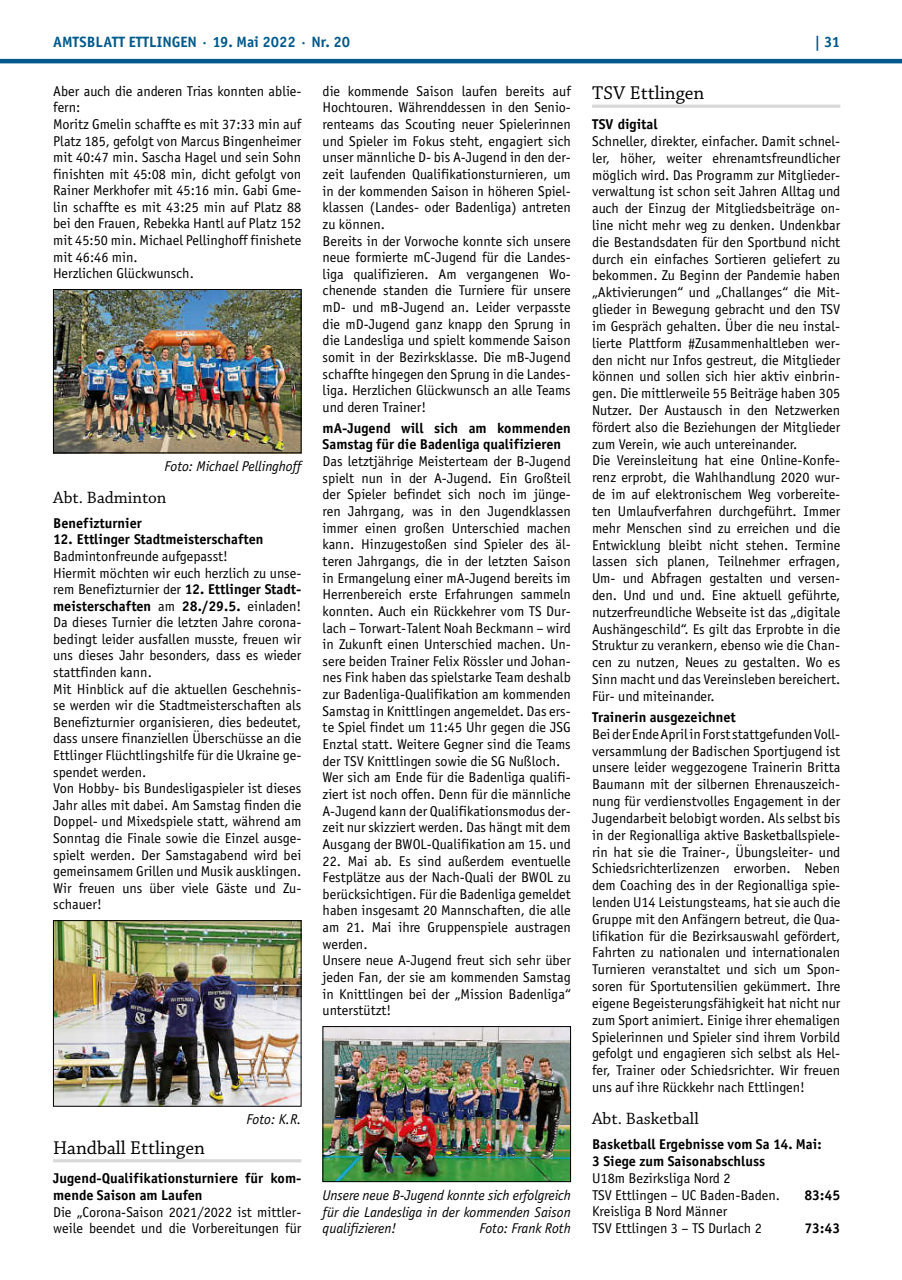
<style>
.page{position:relative;width:902px;height:1280px;background:#fff}
.page>*{position:absolute;margin:0;border:0;box-sizing:border-box;transform-origin:0 0}
.t1{font:19.5px "Chaparral Pro";color:#000}
.t2{font:17.25px "Chaparral Pro";color:#000}
.t3{font:700 15px "Officina Sans";color:#00588b}
.t4{font:14.25px/16.6px "Officina Sans";color:#000}
.t5{font:700 14.25px/16.6px "Officina Sans";color:#000}
.t6{font:italic 14.25px/16.6px "Officina Sans";color:#000;text-align:justify}
.s1{font-weight:700}
</style>
<div class="page">
<hr style="left:0;top:59px;width:901px;height:4px;background:#00588b">
<hr style="left:53px;top:1159px;width:248px;height:3px;background:#d8d8d9">
<img style="left:55px;top:291px;width:244px;height:160px">
<div style="left:53px;top:289px;width:248px;height:164px;border:1px solid #000"></div>
<img style="left:55px;top:922px;width:244px;height:182px">
<div style="left:53px;top:920px;width:248px;height:186px;border:1px solid #000"></div>
<img style="left:324px;top:1028px;width:244px;height:152px">
<div style="left:322px;top:1026px;width:248px;height:156px;border:1px solid #000"></div>
<hr style="left:592px;top:105px;width:248px;height:3px;background:#d8d8d9">
<p class="t3" style="left:53px;top:32px;width:298px">AMTSBLATT ETTLINGEN · 19. Mai 2022 · Nr. 20</p>
<p class="t3" style="left:814px;top:32px;width:27px">| 31</p>
<p class="t4" style="left:53px;top:83px;width:250px">Aber auch die anderen Trias konnten ablie&shy;fern:<br>Moritz Gmelin schaffte es mit 37:33 min auf Platz 185, gefolgt von Marcus Bingenheimer mit 40:47 min. Sascha Hagel und sein Sohn finishten mit 45:08 min, dicht gefolgt von Rainer Merkhofer mit 45:16 min. Gabi Gme&shy;lin schaffte es mit 43:25 min auf Platz 88 bei den Frauen, Rebekka Hantl auf Platz 152 mit 45:50 min. Michael Pellinghoff finishete mit 46:46 min.<br>Herzlichen Glückwunsch.</p>
<p class="t4" style="left:322px;top:83px;width:250px">die kommende Saison laufen bereits auf Hochtouren. Währenddessen in den Senio&shy;renteams das Scouting neuer Spielerinnen und Spieler im Fokus steht, engagiert sich unser männliche D- bis A-Jugend in den der&shy;zeit laufenden Qualifikationsturnieren, um in der kommenden Saison in höheren Spiel&shy;klassen (Landes- oder Badenliga) antreten zu können.<br>Bereits in der Vorwoche konnte sich unsere neue formierte mC-Jugend für die Landes&shy;liga qualifizieren. Am vergangenen Wo&shy;chenende standen die Turniere für unsere mD- und mB-Jugend an. Leider verpasste die mD-Jugend ganz knapp den Sprung in die Landesliga und spielt kommende Saison somit in der Bezirksklasse. Die mB-Jugend schaffte hingegen den Sprung in die Landes&shy;liga. Herzlichen Glückwunsch an alle Teams und deren Trainer!</p>
<p class="t5" style="left:322px;top:419px;width:250px">mA-Jugend will sich am kommenden<br>Samstag für die Badenliga qualifizieren</p>
<p class="t4" style="left:322px;top:453px;width:250px">Das letztjährige Meisterteam der B-Jugend spielt nun in der A-Jugend. Ein Großteil der Spieler befindet sich noch im jünge&shy;ren Jahrgang, was in den Jugendklassen immer einen großen Unterschied machen kann. Hinzugestoßen sind Spieler des äl&shy;teren Jahrgangs, die in der letzten Saison in Ermangelung einer mA-Jugend bereits im Herrenbereich erste Erfahrungen sammeln konnten. Auch ein Rückkehrer vom TS Dur&shy;lach – Torwart-Talent Noah Beckmann – wird in Zukunft einen Unterschied machen. Un&shy;sere beiden Trainer Felix Rössler und Johan&shy;nes Fink haben das spielstarke Team deshalb zur Badenliga-Qualifikation am kommenden Samstag in Knittlingen angemeldet. Das ers&shy;te Spiel findet um 11:45 Uhr gegen die JSG Enztal statt. Weitere Gegner sind die Teams der TSV Knittlingen sowie die SG Nußloch.<br>Wer sich am Ende für die Badenliga qualifi&shy;ziert ist noch offen. Denn für die männliche A-Jugend kann der Qualifikationsmodus der&shy;zeit nur skizziert werden. Das hängt mit dem Ausgang der BWOL-Qualifikation am 15. und</p>
<p class="t4" style="left:322px;top:852px;width:250px">22. Mai ab. Es sind außerdem eventuelle Festplätze aus der Nach-Quali der BWOL zu berücksichtigen. Für die Badenliga gemeldet haben insgesamt 20 Mannschaften, die alle am 21. Mai ihre Gruppenspiele austragen werden.<br>Unsere neue A-Jugend freut sich sehr über jeden Fan, der sie am kommenden Samstag in Knittlingen bei der „Mission Badenliga“ unterstützt!</p>
<h1 class="t1" style="left:592px;top:82px;width:114px">TSV Ettlingen</h1>
<p class="t5" style="left:592px;top:116px;width:67px">TSV digital</p>
<p class="t4" style="left:592px;top:133px;width:250px">Schneller, direkter, einfacher. Damit schnel&shy;ler, höher, weiter ehrenamtsfreundlicher möglich wird. Das Programm zur Mitglieder&shy;verwaltung ist schon seit Jahren Alltag und auch der Einzug der Mitgliedsbeiträge on&shy;line nicht mehr weg zu denken. Undenkbar die Bestandsdaten für den Sportbund nicht durch ein einfaches Sortieren geliefert zu bekommen. Zu Beginn der Pandemie haben „Aktivierungen“ und „Challanges“ die Mit&shy;glieder in Bewegung gebracht und den TSV im Gespräch gehalten. Über die neu instal&shy;lierte Plattform #Zusammenhaltleben wer&shy;den nicht nur Infos gestreut, die Mitglieder können und sollen sich hier aktiv einbrin&shy;gen. Die mittlerweile 55 Beiträge haben 305<br>Nutzer. Der Austausch in den Netzwerken fördert also die Beziehungen der Mitglieder zum Verein, wie auch untereinander.<br>Die Vereinsleitung hat eine Online-Konfe&shy;renz erprobt, die Wahlhandlung 2020 wur&shy;de im auf elektronischem Weg vorbereite&shy;ten Umlaufverfahren durchgeführt. Immer mehr Menschen sind zu erreichen und die Entwicklung bleibt nicht stehen. Termine lassen sich planen, Teilnehmer erfragen, Um- und Abfragen gestalten und versen&shy;den. Und und und. Eine aktuell geführte, nutzerfreundliche Webseite ist das „digitale Aushängeschild“. Es gilt das Erprobte in die Struktur zu verankern, ebenso wie die Chan&shy;cen zu nutzen, Neues zu gestalten. Wo es Sinn macht und das Vereinsleben bereichert.<br>Für- und miteinander.</p>
<p class="t5" style="left:592px;top:709px;width:145px">Trainerin ausgezeichnet</p>
<p class="t4" style="left:592px;top:725px;width:250px;text-align:justify">Bei der Ende April in Forst stattgefunden Voll&shy;versammlung der Badischen Sportjugend ist unsere leider weggezogene Trainerin Britta Baumann mit der silbernen Ehrenauszeich&shy;nung für verdienstvolles Engagement in der Jugendarbeit belobigt worden. Als selbst bis in der Regionalliga aktive Basketballspiele&shy;rin hat sie die Trainer-, Übungsleiter- und Schiedsrichterlizenzen erworben. Neben dem Coaching des in der Regionalliga spie&shy;lenden U14 Leistungsteams, hat sie auch die Gruppe mit den Anfängern betreut, die Qua&shy;lifikation für die Bezirksauswahl gefördert, Fahrten zu nationalen und internationalen Turnieren veranstaltet und sich um Spon&shy;soren für Sportutensilien gekümmert. Ihre eigene Begeisterungsfähigkeit hat nicht nur zum Sport animiert. Einige ihrer ehemaligen Spielerinnen und Spieler sind ihrem Vorbild gefolgt und engagieren sich selbst als Hel&shy;fer, Trainer oder Schiedsrichter. Wir freuen uns auf ihre Rückkehr nach Ettlingen!</p>
<p class="t2" style="left:592px;top:1109px;width:108px">Abt. Basketball</p>
<p class="t5" style="left:592px;top:1136px;width:231px">Basketball Ergebnisse vom Sa 14. Mai:<br>3 Siege zum Saisonabschluss</p>
<p class="t4" style="left:592px;top:1169px;width:189px">U18m Bezirksliga Nord 2<br>TSV Ettlingen – UC Baden-Baden.</p>
<p class="t6" style="left:164px;top:458px;width:138px">Foto: Michael Pellinghoff</p>
<p class="t2" style="left:53px;top:488px;width:115px">Abt. Badminton</p>
<p class="t5" style="left:53px;top:514px;width:90px">Benefizturnier</p>
<p class="t5" style="left:53px;top:531px;width:212px">12. Ettlinger Stadtmeisterschaften</p>
<p class="t4" style="left:53px;top:548px;width:250px">Badmintonfreunde aufgepasst!<br>Hiermit möchten wir euch herzlich zu unse&shy;rem Benefizturnier der <span class="s1">12. Ettlinger Stadt&shy;meisterschaften</span> am <span class="s1">28./29.5.</span> einladen!<br>Da dieses Turnier die letzten Jahre corona&shy;bedingt leider ausfallen musste, freuen wir uns dieses Jahr besonders, dass es wieder stattfinden kann.<br>Mit Hinblick auf die aktuellen Geschehnis&shy;se werden wir die Stadtmeisterschaften als Benefizturnier organisieren, dies bedeutet, dass unsere finanziellen Überschüsse an die Ettlinger Flüchtlingshilfe für die Ukraine ge&shy;spendet werden.<br>Von Hobby- bis Bundesligaspieler ist dieses Jahr alles mit dabei. Am Samstag finden die Doppel- und Mixedspiele statt, während am Sonntag die Finale sowie die Einzel ausge&shy;spielt werden. Der Samstagabend wird bei gemeinsamem Grillen und Musik ausklingen.<br>Wir freuen uns über viele Gäste und Zu&shy;schauer!</p>
<p class="t6" style="left:246px;top:1111px;width:56px">Foto: K.R.</p>
<h1 class="t1" style="left:53px;top:1137px;width:153px">Handball Ettlingen</h1>
<p class="t5" style="left:53px;top:1170px;width:250px">Jugend-Qualifikationsturniere für kom&shy;mende Saison am Laufen</p>
<p class="t4" style="left:53px;top:1203px;width:250px">Die „Corona-Saison 2021/2022 ist mittler&shy;weile beendet und die Vorbereitungen für</p>
<p class="t6" style="left:322px;top:1187px;width:250px">Unsere neue B-Jugend konnte sich erfolgreich für die Landesliga in der kommenden Saison qualifizieren!</p>
<p class="t5" style="left:804px;top:1186px;width:37px">83:45</p>
<p class="t4" style="left:592px;top:1203px;width:171px">Kreisliga B Nord Männer<br>TSV Ettlingen 3 – TS Durlach 2</p>
<p class="t6" style="left:479px;top:1220px;width:93px">Foto: Frank Roth</p>
<p class="t5" style="left:804px;top:1220px;width:37px">73:43</p>
</div>
